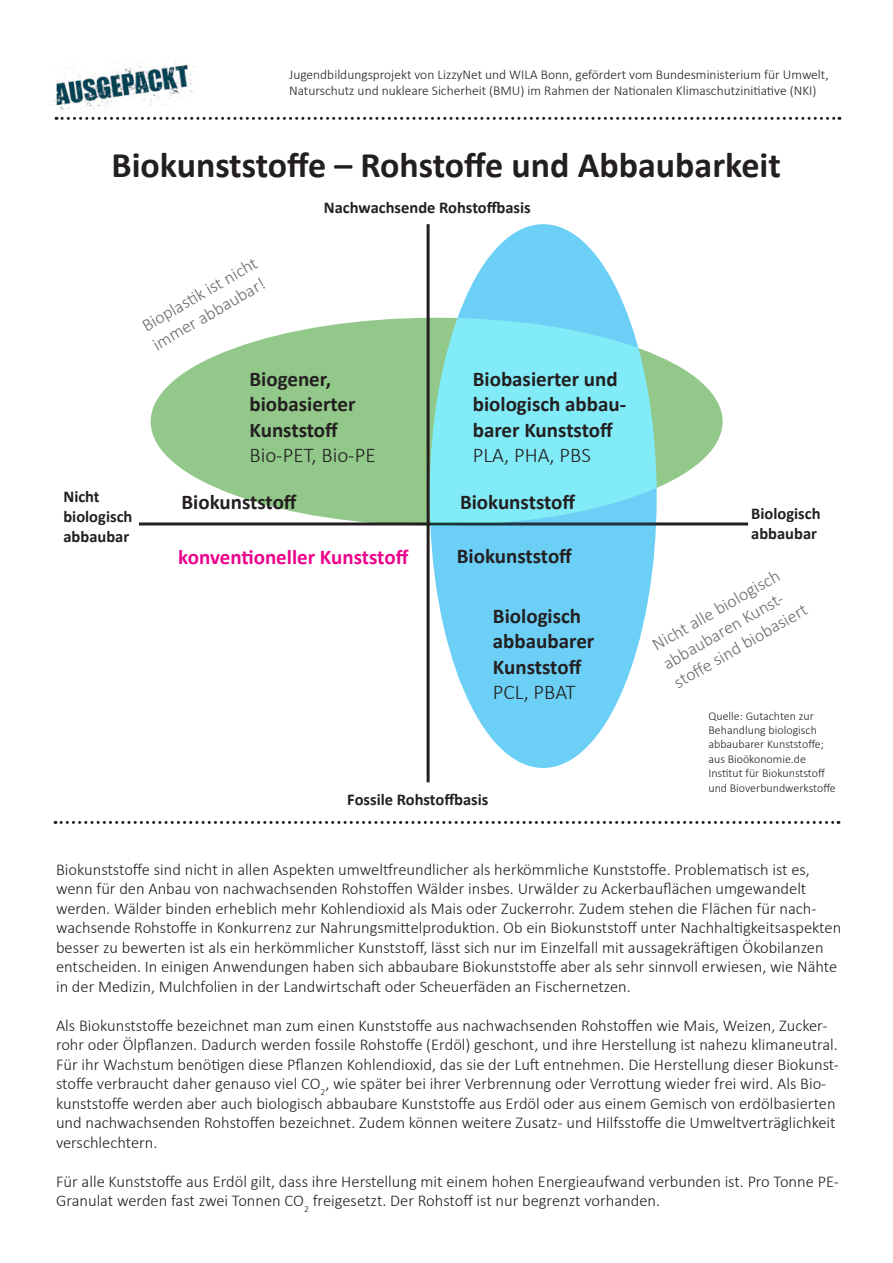
<style>
.page{position:relative;width:893px;height:1263px;background:#fff}
.page>*{position:absolute;margin:0;border:0;box-sizing:border-box;transform-origin:0 0}
.t1{font:700 36px "Calibri";color:#231f20}
.t2{font:700 21px/25.2px "Calibri";color:#231f20}
.t3{font:300 21px "Calibri";color:#231f20}
.t4{font:700 21px "Calibri";color:#ed028c}
.t5{font:300 18px/21.6px "Calibri";color:#6c6d70}
.t6{font:300 16.5px/19.5px "Calibri";color:#231f20}
.t7{font:700 16.5px "Calibri";color:#231f20}
.t8{font:300 13.5px/16.2px "Calibri";color:#231f20}
.t9{font:300 12px/14.4px "Calibri";color:#231f20}
</style>
<div class="page">
<div style="left:151px;top:318px;width:572px;height:207px;background:#92c889;border-radius:50%"></div>
<hr style="left:427px;top:224px;width:3px;height:558px;background:#231f20">
<hr style="left:139px;top:522px;width:609px;height:3px;background:#231f20">
<svg style="left:430px;top:224px;width:227px;height:544px;background:#73d9f5"></svg>
<svg style="left:56px;top:117px;width:784px;height:3px"></svg>
<svg style="left:55px;top:821px;width:784px;height:3px"></svg>
<img style="left:51px;top:60px;width:144px;height:51px">
<p class="t8" style="left:289px;top:66px;width:541px">Jugendbildungsprojekt von LizzyNet und WILA Bonn, gefördert vom Bundesministerium für Umwelt,<br>Naturschutz und nukleare Sicherheit (BMU) im Rahmen der Nationalen Klimaschutzinitiative (NKI)</p>
<p class="t1" style="left:111px;top:142px;width:671px">Biokunststoffe – Rohstoffe und Abbaubarkeit</p>
<p class="t5" style="left:138px;top:317px;width:132px;rotate:-30deg">Bioplasti k ist nicht immer abbaubar!</p>
<p class="t7" style="left:324px;top:197px;width:208px">Nachwachsende Rohstoffbasis</p>
<p class="t7" style="left:63px;top:486px;width:38px">Nicht</p>
<p class="t7" style="left:63px;top:506px;width:70px">biologisch</p>
<p class="t7" style="left:63px;top:525px;width:67px">abbaubar</p>
<p class="t2" style="left:249px;top:367px;width:83px">Biogener,</p>
<p class="t2" style="left:249px;top:392px;width:107px">biobasierter<br>Kunststoff</p>
<p class="t3" style="left:249px;top:442px;width:128px">Bio-PET, Bio-PE</p>
<p class="t2" style="left:473px;top:367px;width:155px">Biobasierter und biologisch abbau&shy;barer Kunststoff</p>
<p class="t3" style="left:473px;top:442px;width:120px">PLA, PHA, PBS</p>
<p class="t2" style="left:181px;top:490px;width:117px">Biokunststoff</p>
<p class="t2" style="left:460px;top:490px;width:117px">Biokunststoff</p>
<p class="t4" style="left:178px;top:544px;width:232px">konventioneller Kunststoff</p>
<p class="t2" style="left:457px;top:543px;width:117px">Biokunststoff</p>
<p class="t2" style="left:493px;top:604px;width:103px">Biologisch abbaubarer<br>Kunststoff</p>
<p class="t3" style="left:493px;top:679px;width:84px">PCL, PBAT</p>
<p class="t7" style="left:347px;top:789px;width:143px">Fossile Rohstoffbasis</p>
<p class="t7" style="left:751px;top:503px;width:71px">Biologisch</p>
<p class="t7" style="left:751px;top:523px;width:67px">abbaubar</p>
<p class="t5" style="left:648px;top:636px;width:152px;rotate:-30deg">Nicht alle biologisch abbaubaren Kunst&shy;stoff e sind biobasiert</p>
<p class="t9" style="left:708px;top:708px;width:117px">Quelle: Gutachten zur<br>Behandlung biologisch abbaubarer Kunststoffe; aus Bioökonomie.de</p>
<p class="t9" style="left:708px;top:766px;width:129px">Institut für Biokunststoff und Bioverbundwerkstoffe</p>
<p class="t6" style="left:56px;top:859px;width:787px">Biokunststoffe sind nicht in allen Aspekten umweltfreundlicher als herkömmliche Kunststoffe. Problematisch ist es, wenn für den Anbau von nachwachsenden Rohstoffen Wälder insbes. Urwälder zu Ackerbauflächen umgewandelt werden. Wälder binden erheblich mehr Kohlendioxid als Mais oder Zuckerrohr. Zudem stehen die Flächen für nach&shy;wachsende Rohstoffe in Konkurrenz zur Nahrungsmittelproduktion. Ob ein Biokunststoff unter Nachhaltigkeitsaspekten besser zu bewerten ist als ein herkömmlicher Kunststoff, lässt sich nur im Einzelfall mit aussagekräftigen Ökobilanzen entscheiden. In einigen Anwendungen haben sich abbaubare Biokunststoffe aber als sehr sinnvoll erwiesen, wie Nähte in der Medizin, Mulchfolien in der Landwirtschaft oder Scheuerfäden an Fischernetzen.</p>
<p class="t6" style="left:56px;top:1015px;width:784px">Als Biokunststoffe bezeichnet man zum einen Kunststoffe aus nachwachsenden Rohstoffen wie Mais, Weizen, Zucker&shy;rohr oder Ölpflanzen. Dadurch werden fossile Rohstoffe (Erdöl) geschont, und ihre Herstellung ist nahezu klimaneutral.<br>Für ihr Wachstum benötigen diese Pflanzen Kohlendioxid, das sie der Luft entnehmen. Die Herstellung dieser Biokunst&shy;stoffe verbraucht daher genauso viel CO<sub>2</sub>, wie später bei ihrer Verbrennung oder Verrottung wieder frei wird. Als Bio&shy;kunststoffe werden aber auch biologisch abbaubare Kunststoffe aus Erdöl oder aus einem Gemisch von erdölbasierten und nachwachsenden Rohstoffen bezeichnet. Zudem können weitere Zusatz- und Hilfsstoffe die Umweltverträglichkeit verschlechtern.</p>
<p class="t6" style="left:56px;top:1171px;width:784px">Für alle Kunststoffe aus Erdöl gilt, dass ihre Herstellung mit einem hohen Energieaufwand verbunden ist. Pro Tonne PE-<br>Granulat werden fast zwei Tonnen CO<sub>2</sub> freigesetzt. Der Rohstoff ist nur begrenzt vorhanden.</p>
</div>
